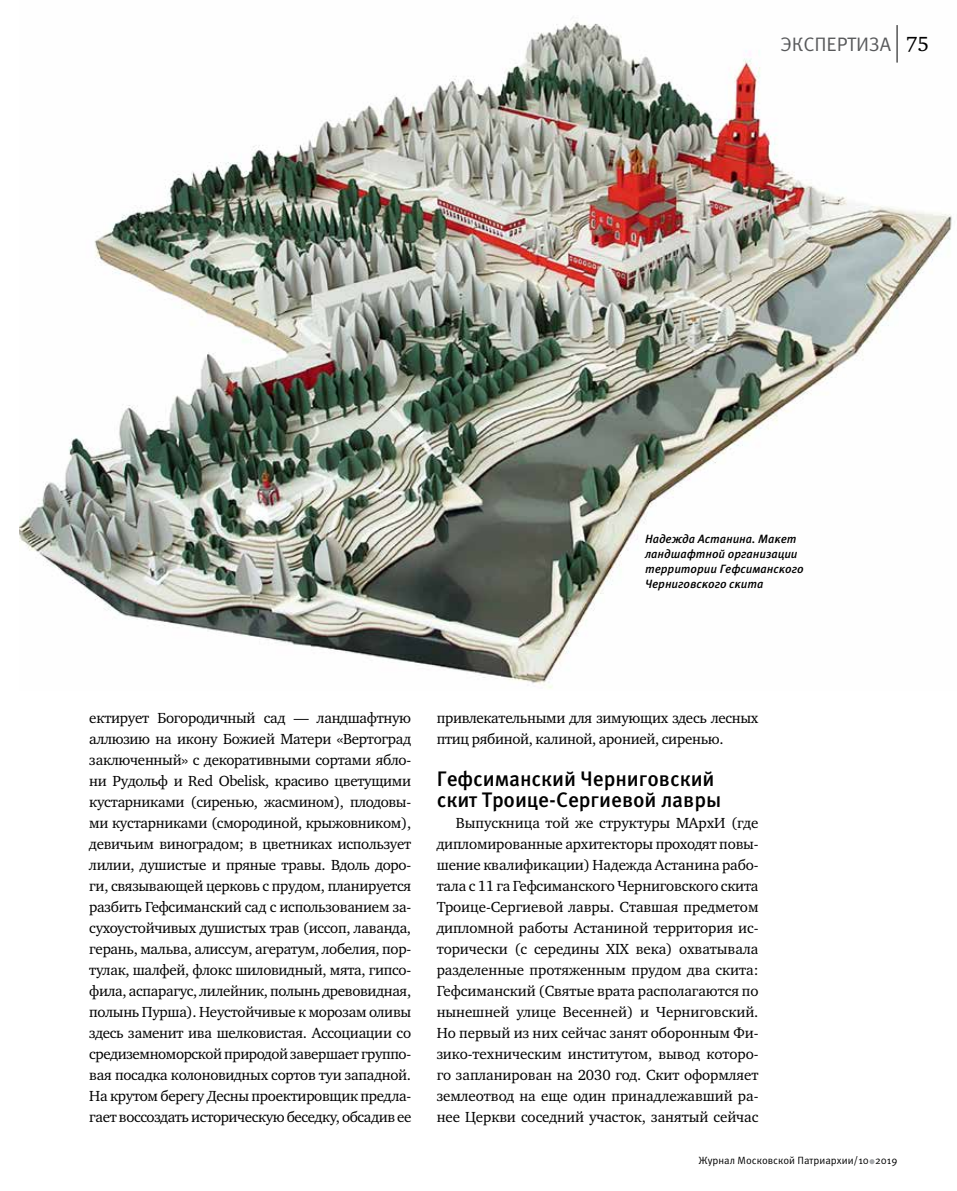
<style>
.page{position:relative;width:957px;height:1191px;background:#fff}
.page>*{position:absolute;margin:0;border:0;box-sizing:border-box;transform-origin:0 0}
.t1{font:500 21px/21px "Meta Pro";letter-spacing:-.005em;color:#000}
.t2{font:19.5px "Meta Pro";letter-spacing:-.005em;color:#58595b}
.t3{font:15px/21px "Charter ITC";letter-spacing:-.02em;color:#000;text-align:justify}
.t4{font:italic 500 12px/15px "Meta Pro";letter-spacing:-.005em;color:#000}
.t5{font:10.5px "Meta Pro";color:#000}
.s1{font-family:"Charter ITC";font-size:21px;color:#000}
</style>
<div class="page">
<svg style="left:869px;top:1159px;width:5px;height:5px"></svg>
<img style="left:19px;top:21px;width:933px;height:668px">
<hr style="left:896px;top:25px;width:1px;height:38px;background:#000">
<h2 class="t2" style="left:780px;top:32px;width:150px">ЭКСПЕРТИЗА <span class="s1">75</span></h2>
<p class="t4" style="left:645px;top:532px;width:160px">Надежда Астанина. Макет ландшафтной организации территории Гефсиманского<br>Черниговского скита</p>
<p class="t3" style="left:89px;top:707px;width:323px">ектирует Богородичный сад — ландшафтную аллюзию на икону Божией Матери «Вертоград заключенный» с декоративными сортами ябло&shy;ни Рудольф и Red Obelisk, красиво цветущими кустарниками (сиренью, жасмином), плодовы&shy;ми кустарниками (смородиной, крыжовником), девичьим виноградом; в цветниках использует лилии, душистые и пряные травы. Вдоль доро&shy;ги, связывающей церковь с прудом, планируется разбить Гефсиманский сад с использованием за&shy;сухоустойчивых душистых трав (иссоп, лаванда, герань, мальва, алиссум, агератум, лобелия, пор&shy;тулак, шалфей, флокс шиловидный, мята, гипсо&shy;фила, аспарагус, лилейник, полынь древовидная, полынь Пурша). Неустойчивые к морозам оливы здесь заменит ива шелковистая. Ассоциации со средиземноморской природой завершает группо&shy;вая посадка колоновидных сортов туи западной.<br>На крутом берегу Десны проектировщик предла&shy;гает воссоздать историческую беседку, обсадив ее</p>
<p class="t3" style="left:437px;top:707px;width:323px">привлекательными для зимующих здесь лесных птиц рябиной, калиной, аронией, сиренью.</p>
<h1 class="t1" style="left:437px;top:769px;width:286px">Гефсиманский Черниговский скит Троице-Сергиевой лавры</h1>
<p class="t3" style="left:437px;top:812px;width:323px;text-indent:19px">Выпускница той же структуры МАрхИ (где дипломированные архитекторы проходят повы&shy;шение квалификации) Надежда Астанина рабо&shy;тала с 11 га Гефсиманского Черниговского скита Троице-Сергиевой лавры. Ставшая предметом дипломной работы Астаниной территория ис&shy;торически (с середины XIX века) охватывала разделенные протяженным прудом два скита:<br>Гефсиманский (Святые врата располагаются по нынешней улице Весенней) и Черниговский.<br>Но первый из них сейчас занят оборонным Фи&shy;зико-техническим институтом, вывод которо&shy;го запланирован на 2030 год. Скит оформляет землеотвод на еще один принадлежавший ра&shy;нее Церкви соседний участок, занятый сейчас</p>
<p class="t5" style="left:698px;top:1153px;width:200px">Журнал Московской Патриархии/10 2019</p>
</div>
